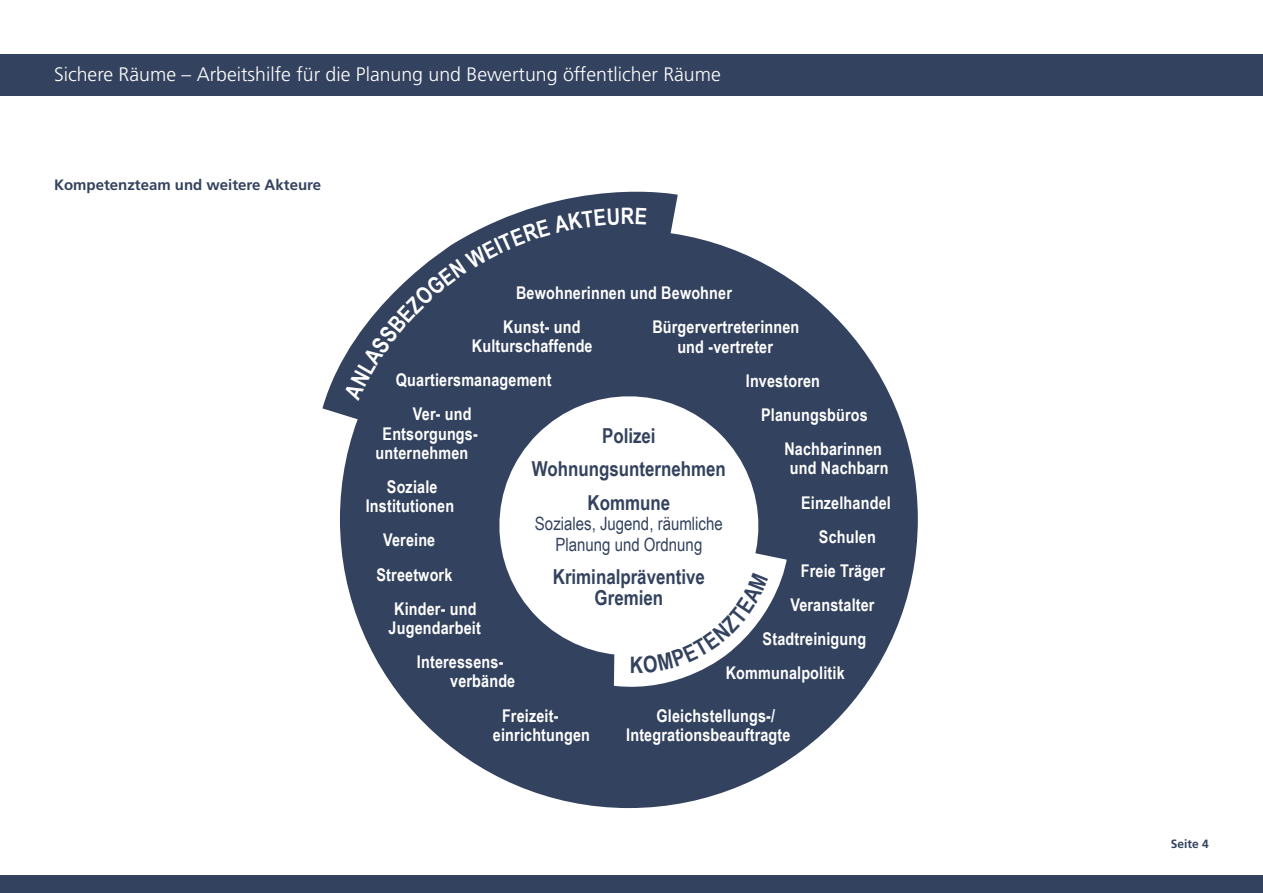
<style>
.page{position:relative;width:1263px;height:893px;background:#fff}
.page>*{position:absolute;margin:0;border:0;box-sizing:border-box;transform-origin:0 0}
.t1{font:700 22.65px "Arial Narrow";color:#fff}
.t2{font:700 22.65px "Arial Narrow";color:#33425e}
.t3{font:700 20.55px/33.6px "Arial Narrow";color:#33425e;text-align:center}
.t4{font:300 19.5px "Frutiger LT Std";color:#fff}
.t5{font:18.3px/20.5px "Arial Narrow";color:#33425e;text-align:center}
.t6{font:700 17.55px/19.2px "Arial Narrow";letter-spacing:.01em;color:#fff}
.t7{font:700 15px "Frutiger LT Std";color:#33425e}
.t8{font:700 12px "Frutiger LT Std";color:#33425e}
</style>
<div class="page">
<div style="left:0;top:876px;width:1263px;height:17px;background:#33425e"></div>
<div style="left:0;top:55px;width:1263px;height:41px;background:#33425e"></div>
<div style="left:325px;top:215px;width:608px;height:608px;background:#33425e;border-radius:50%"></div>
<div style="left:310px;top:200px;width:637px;height:638px;border:30px solid #fff;border-radius:50%"></div>
<svg style="left:499px;top:406px;width:260px;height:249px"></svg>
<svg style="left:322px;top:191px;width:356px;height:232px"></svg>
<svg style="left:344px;top:208px;width:275px;height:193px"></svg>
<svg style="left:636px;top:208px;width:11px;height:17px"></svg>
<svg style="left:614px;top:550px;width:173px;height:137px"></svg>
<p class="t4" style="left:54px;top:63px;width:668px">Sichere Räume – Arbeitshilfe für die Planung und Bewertung öffentlicher Räume</p>
<p class="t7" style="left:54px;top:176px;width:269px">Kompetenzteam und weitere Akteure</p>
<p class="t1" style="left:621px;top:199px;width:15px">R</p>
<p class="t6" style="left:516px;top:282px;width:217px">Bewohnerinnen und Bewohner</p>
<p class="t6" style="left:472px;top:316px;width:122px;text-indent:31px">Kunst- und<br>Kulturschaffende</p>
<p class="t6" style="left:413px;top:362px;width:140px;line-height:34.2px;text-indent:-17px">Quartiersmanagement<br>Ver- und</p>
<p class="t6" style="left:376px;top:423px;width:103px;text-align:center">Entsorgungs&shy;unternehmen</p>
<p class="t6" style="left:366px;top:476px;width:90px;text-align:center">Soziale<br>Institutionen</p>
<p class="t6" style="left:383px;top:530px;width:54px">Vereine</p>
<p class="t6" style="left:377px;top:564px;width:77px">Streetwork</p>
<p class="t6" style="left:394px;top:598px;width:84px">Kinder- und</p>
<p class="t6" style="left:417px;top:610px;width:87px;line-height:34.2px;text-indent:-28px">Jugendarbeit<br>Interessens-</p>
<p class="t6" style="left:502px;top:663px;width:58px;line-height:34.2px;text-indent:-52px">verbände<br>Freizeit-</p>
<p class="t6" style="left:493px;top:724px;width:99px">einrichtungen</p>
<p class="t6" style="left:652px;top:317px;width:149px;text-align:center">Bürgervertreterinnen und -vertreter</p>
<p class="t6" style="left:746px;top:370px;width:76px">Investoren</p>
<p class="t6" style="left:761px;top:404px;width:108px">Planungsbüros</p>
<p class="t6" style="left:784px;top:438px;width:99px">Nachbarinnen</p>
<p class="t6" style="left:790px;top:458px;width:100px">und Nachbarn</p>
<p class="t6" style="left:801px;top:492px;width:91px">Einzelhandel</p>
<p class="t6" style="left:819px;top:526px;width:58px">Schulen</p>
<p class="t6" style="left:801px;top:560px;width:86px">Freie Träger</p>
<p class="t6" style="left:790px;top:594px;width:86px">Veranstalter</p>
<p class="t6" style="left:763px;top:629px;width:105px">Stadtreinigung</p>
<p class="t6" style="left:726px;top:663px;width:120px">Kommunalpolitik</p>
<p class="t3" style="left:532px;top:417px;width:195px">Polizei<br>Wohnungsunternehmen<br>Kommune</p>
<p class="t5" style="left:535px;top:513px;width:189px">Soziales, Jugend, räumliche<br>Planung und Ordnung</p>
<p class="t3" style="left:553px;top:566px;width:154px;line-height:20.5px">Kriminalpräventive<br>Gremien</p>
<p class="t2" style="left:630px;top:647px;width:15px">K</p>
<p class="t6" style="left:626px;top:705px;width:166px;text-indent:30px">Gleichstellungs-/<br>Integrationsbeauftragte</p>
<p class="t8" style="left:1171px;top:837px;width:40px">Seite 4</p>
</div>
